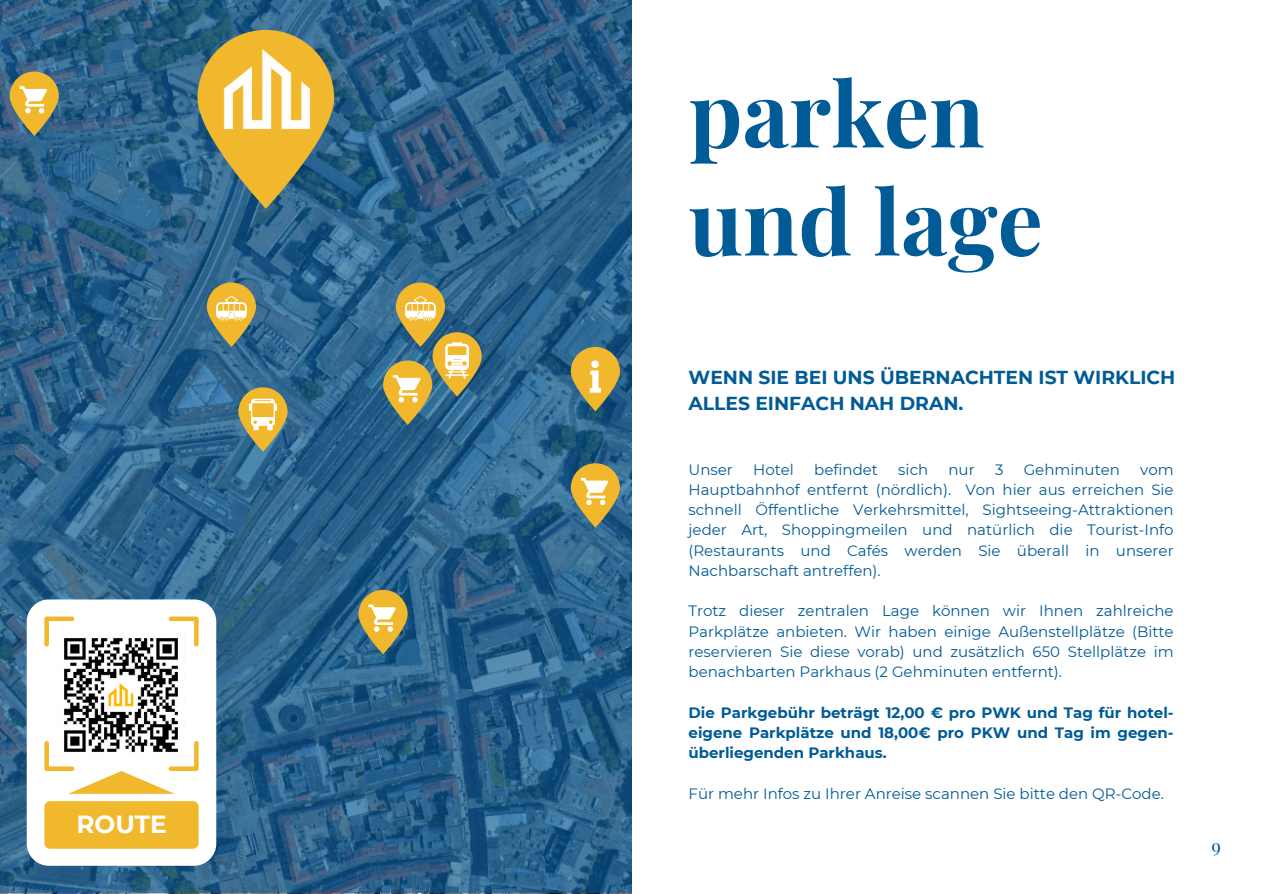
<style>
.page{position:relative;width:1263px;height:894px;background:#fff}
.page>*{position:absolute;margin:0;border:0;box-sizing:border-box;transform-origin:0 0}
.t1{font:700 90px/108px "Playfair Display";color:#005b96}
.t2{font:700 24.75px "Montserrat";color:#fff}
.t3{font:700 18.75px/25.8px "Montserrat";color:#005b96}
.t4{font:18.75px "Playfair Display";color:#005b96}
.t5{font:15px/20.2px "Montserrat";color:#005b96;text-align:justify}
.t6{font:700 15px/20.2px "Montserrat";color:#005b96;text-align:justify}
</style>
<div class="page">
<svg style="left:0;top:0;width:631px;height:892px;background:#2b618a"></svg>
<svg style="left:198px;top:30px;width:136px;height:179px;background:#ab984d"></svg>
<img style="left:217px;top:43px;width:97px;height:93px">
<svg style="left:207px;top:282px;width:49px;height:64px;background:#bda147"></svg>
<svg style="left:216px;top:295px;width:30px;height:25px"></svg>
<svg style="left:396px;top:282px;width:49px;height:64px;background:#ba9f45"></svg>
<svg style="left:405px;top:295px;width:30px;height:25px"></svg>
<svg style="left:432px;top:332px;width:50px;height:64px;background:#b39c49"></svg>
<svg style="left:445px;top:342px;width:24px;height:36px"></svg>
<svg style="left:238px;top:387px;width:50px;height:64px;background:#b6a04e"></svg>
<svg style="left:249px;top:398px;width:28px;height:32px"></svg>
<svg style="left:383px;top:360px;width:49px;height:64px;background:#bca146"></svg>
<svg style="left:393px;top:375px;width:27px;height:27px"></svg>
<svg style="left:10px;top:72px;width:49px;height:64px;background:#bda047"></svg>
<svg style="left:20px;top:86px;width:27px;height:27px"></svg>
<svg style="left:358px;top:589px;width:50px;height:64px;background:#b69d47"></svg>
<svg style="left:368px;top:604px;width:27px;height:27px"></svg>
<svg style="left:571px;top:463px;width:49px;height:64px;background:#bda147"></svg>
<svg style="left:581px;top:477px;width:27px;height:27px"></svg>
<svg style="left:571px;top:347px;width:49px;height:64px;background:#c2a241"></svg>
<svg style="left:590px;top:360px;width:11px;height:32px"></svg>
<div style="left:27px;top:599px;width:189px;height:265px;background:#fff;border-radius:22px"></div>
<div style="left:44px;top:800px;width:155px;height:48px;background:linear-gradient(to right,#f1b72d,#f1b72d);border-radius:6px"></div>
<svg style="left:44px;top:616px;width:155px;height:177px"></svg>
<img style="left:59px;top:632px;width:125px;height:125px">
<div style="left:51px;top:803px;width:141px;height:43px;background:#f1b72d"></div>
<p class="t2" style="left:76px;top:809px;width:92px">ROUTE</p>
<p class="t1" style="left:688px;top:56px;width:356px">parken und lage</p>
<p class="t3" style="left:688px;top:364px;width:488px">WENN SIE BEI UNS ÜBERNACHTEN IST WIRKLICH<br>ALLES EINFACH NAH DRAN.</p>
<p class="t5" style="left:688px;top:459px;width:46px">Unser</p>
<p class="t5" style="left:753px;top:459px;width:42px">Hotel</p>
<p class="t5" style="left:814px;top:459px;width:65px">befindet</p>
<p class="t5" style="left:898px;top:459px;width:31px">sich</p>
<p class="t5" style="left:948px;top:459px;width:28px">nur</p>
<p class="t5" style="left:995px;top:459px;width:10px">3</p>
<p class="t5" style="left:1024px;top:459px;width:98px">Gehminuten</p>
<p class="t5" style="left:688px;top:459px;width:487px;text-indent:452px">vom Hauptbahnhof entfernt (nördlich). Von hier aus erreichen Sie schnell Öffentliche Verkehrsmittel, Sightseeing-Attraktionen jeder Art, Shoppingmeilen und natürlich die Tourist-Info (Restaurants und Cafés werden Sie überall in unserer Nachbarschaft antreffen).</p>
<p class="t5" style="left:688px;top:600px;width:487px">Trotz dieser zentralen Lage können wir Ihnen zahlreiche Parkplätze anbieten. Wir haben einige Außenstellplätze (Bitte reservieren Sie diese vorab) und zusätzlich 650 Stellplätze im benachbarten Parkhaus (2 Gehminuten entfernt).</p>
<p class="t6" style="left:688px;top:702px;width:487px">Die Parkgebühr beträgt 12,00 € pro PWK und Tag für hotel&shy;eigene Parkplätze und 18,00€ pro PKW und Tag im gegen&shy;überliegenden Parkhaus.</p>
<p class="t5" style="left:688px;top:783px;width:477px">Für mehr Infos zu Ihrer Anreise scannen Sie bitte den QR-Code.</p>
<p class="t4" style="left:1211px;top:832px;width:11px">9</p>
</div>
